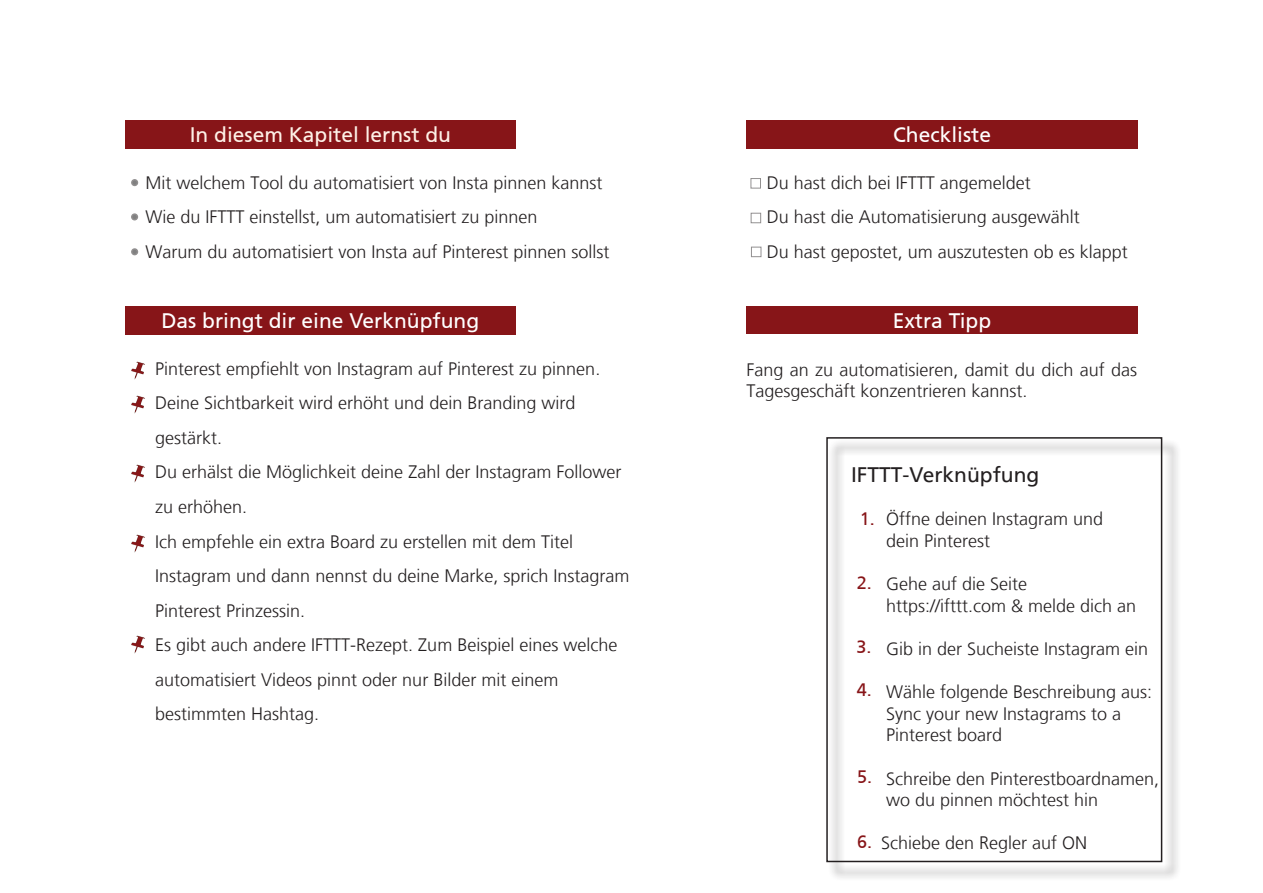
<style>
.page{position:relative;width:1263px;height:893px;background:#fff}
.page>*{position:absolute;margin:0;border:0;box-sizing:border-box;transform-origin:0 0}
.t1{font:21px "Frutiger CE";color:#fff}
.t2{font:21px "Frutiger CE";color:#fef1e7}
.t3{font:21px "Frutiger LT";color:#231f20}
.t4{font:300 18px/34.5px "Frutiger LT";color:#231f20}
.t5{font:18px "Frutiger CE";color:#871518}
</style>
<div class="page">
<div style="left:125px;top:120px;width:391px;height:28px;background:#871518"></div>
<div style="left:125px;top:306px;width:391px;height:28px;background:#871518"></div>
<div style="left:746px;top:120px;width:392px;height:28px;background:#871518"></div>
<div style="left:746px;top:306px;width:392px;height:28px;background:#871518"></div>
<div style="left:131px;top:179px;width:7px;height:7px;border:2px solid #231f20;border-radius:50%"></div>
<div style="left:131px;top:213px;width:7px;height:7px;border:2px solid #231f20;border-radius:50%"></div>
<div style="left:131px;top:248px;width:7px;height:7px;border:2px solid #231f20;border-radius:50%"></div>
<div style="left:828px;top:439px;width:359px;height:448px;background:#231f20;opacity:.75"></div>
<div style="left:826px;top:437px;width:336px;height:425px;border:2px solid #231f20"></div>
<img style="left:131px;top:361px;width:14px;height:18px">
<img style="left:131px;top:395px;width:14px;height:18px">
<img style="left:131px;top:464px;width:14px;height:18px">
<img style="left:131px;top:534px;width:14px;height:19px">
<img style="left:131px;top:636px;width:14px;height:18px">
<p class="t2" style="left:190px;top:123px;width:263px">In diesem Kapitel lernst du</p>
<p class="t4" style="left:145px;top:166px;width:466px">Mit welchem Tool du automatisiert von Insta pinnen kannst<br>Wie du IFTTT einstellst, um automatisiert zu pinnen<br>Warum du automatisiert von Insta auf Pinterest pinnen sollst</p>
<p class="t1" style="left:161px;top:309px;width:319px">Das bringt dir eine Verknüpfung</p>
<p class="t4" style="left:155px;top:352px;width:476px">Pinterest empfiehlt von Instagram auf Pinterest zu pinnen.<br>Deine Sichtbarkeit wird erhöht und dein Branding wird gestärkt.<br>Du erhälst die Möglichkeit deine Zahl der Instagram Follower zu erhöhen.<br>Ich empfehle ein extra Board zu erstellen mit dem Titel Instagram und dann nennst du deine Marke, sprich Instagram Pinterest Prinzessin.<br>Es gibt auch andere IFTTT-Rezept. Zum Beispiel eines welche automatisiert Videos pinnt oder nur Bilder mit einem bestimmten Hashtag.</p>
<p class="t1" style="left:893px;top:123px;width:100px">Checkliste</p>
<p class="t4" style="left:767px;top:165px;width:363px">Du hast dich bei IFTTT angemeldet<br>Du hast die Automatisierung ausgewählt<br>Du hast gepostet, um auszutesten ob es klappt</p>
<p class="t1" style="left:893px;top:308px;width:100px">Extra Tipp</p>
<p class="t4" style="left:746px;top:359px;width:392px;line-height:21.6px">Fang an zu automatisieren, damit du dich auf das<br>Tagesgeschäft konzentrieren kannst.</p>
<p class="t3" style="left:851px;top:462px;width:190px">IFTTT-Verknüpfung</p>
<p class="t4" style="left:886px;top:509px;width:219px;line-height:21.6px">Öffne deinen Instagram und dein Pinterest</p>
<p class="t4" style="left:886px;top:573px;width:252px;line-height:21.6px">Gehe auf die Seite https://ifttt.com &amp; melde dich an</p>
<p class="t4" style="left:886px;top:632px;width:264px">Gib in der Sucheiste Instagram ein</p>
<p class="t4" style="left:886px;top:681px;width:268px;line-height:21.6px">Wähle folgende Beschreibung aus:<br>Sync your new Instagrams to a<br>Pinterest board</p>
<p class="t4" style="left:886px;top:768px;width:275px;line-height:21.6px">Schreibe den Pinterestboardnamen, wo du pinnen möchtest hin</p>
<p class="t4" style="left:881px;top:826px;width:208px">Schiebe den Regler auf ON</p>
<p class="t5" style="left:860px;top:508px;width:17px">1.</p>
<p class="t5" style="left:857px;top:572px;width:17px">2.</p>
<p class="t5" style="left:857px;top:636px;width:17px">3.</p>
<p class="t5" style="left:857px;top:679px;width:17px">4.</p>
<p class="t5" style="left:857px;top:766px;width:17px">5.</p>
<p class="t5" style="left:857px;top:831px;width:17px">6.</p>
</div>
